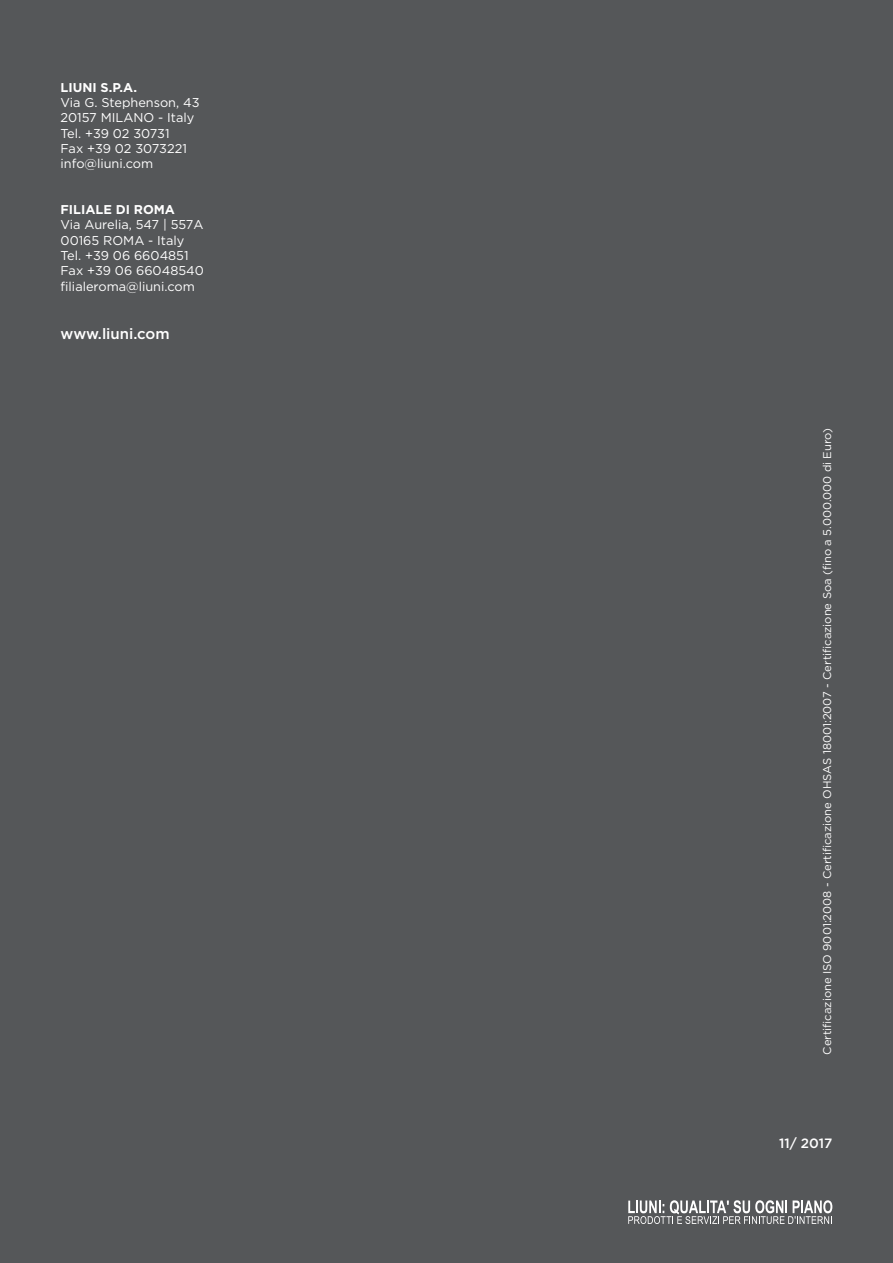
<style>
.page{position:relative;width:893px;height:1263px;background:#555759}
.page>*{position:absolute;margin:0;border:0;box-sizing:border-box;transform-origin:0 0}
.t1{font:500 15px "Gotham";color:#fff}
.t2{font:500 13.5px "Gotham";color:#fff}
.t3{font:12.75px/15.3px "Gotham";color:#fff}
.t4{font:700 12.75px "Gotham";color:#fff}
.t5{font:11.25px "Gotham";color:#fff}
</style>
<div class="page">
<svg style="left:628px;top:1200px;width:204px;height:24px"></svg>
<p class="t4" style="left:61px;top:79px;width:78px">LIUNI S.P.A.</p>
<p class="t3" style="left:61px;top:95px;width:140px">Via G. Stephenson, 43<br>20157 MILANO - Italy<br>Tel. +39 02 30731<br>Fax +39 02 3073221 info@liuni.com</p>
<p class="t4" style="left:61px;top:201px;width:116px">FILIALE DI ROMA</p>
<p class="t3" style="left:61px;top:217px;width:145px">Via Aurelia, 547 | 557A<br>00165 ROMA - Italy<br>Tel. +39 06 6604851<br>Fax +39 06 66048540 filialeroma@liuni.com</p>
<p class="t1" style="left:61px;top:324px;width:111px">www.liuni.com</p>
<p class="t5" style="left:820px;top:1054px;width:628px;rotate:-90deg">Certificazione ISO 9001:2008 - Certificazione OHSAS 18001:2007 - Certificazione Soa (fino a 5.000.000 di Euro)</p>
<p class="t2" style="left:779px;top:1134px;width:55px">11/ 2017</p>
</div>
